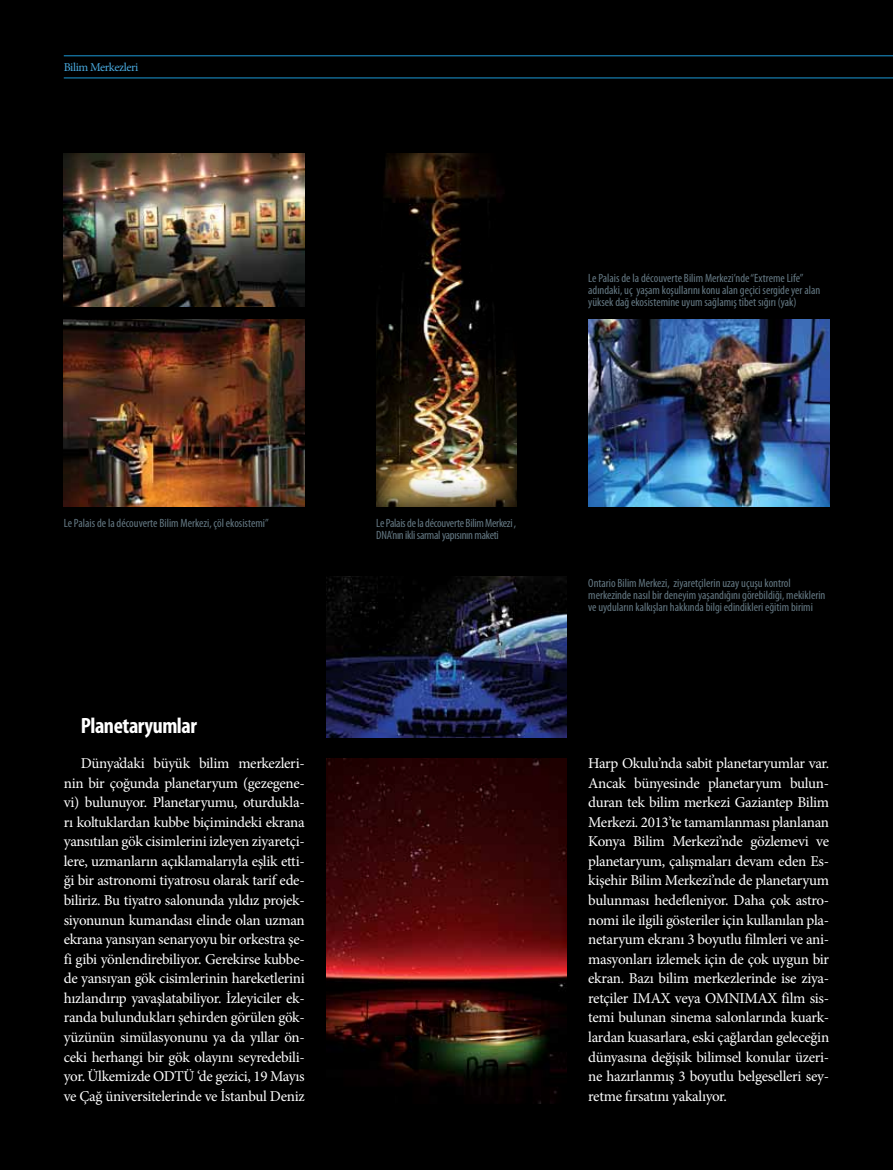
<style>
.page{position:relative;width:893px;height:1170px;background:#fff}
.page>*{position:absolute;margin:0;border:0;box-sizing:border-box;transform-origin:0 0}
.t1{font:700 condensed 22.2px "Myriad Pro";letter-spacing:-.02em;color:#fff}
.t2{font:15px/19.5px "Minion Pro";letter-spacing:-.02em;color:#fff;text-align:justify}
.t3{font:condensed 12px/12px "Myriad Pro";color:#647883}
.t4{font:condensed 12px/12px "Myriad Pro";letter-spacing:-.02em;color:#647883}
.t5{font:12px "Minion Pro";letter-spacing:-.035em;color:#4aace1}
</style>
<div class="page">
<div style="left:0;top:0;width:893px;height:1169px;background:#000"></div>
<img style="left:588px;top:319px;width:241px;height:187px">
<img style="left:326px;top:576px;width:241px;height:161px">
<img style="left:326px;top:758px;width:241px;height:345px">
<img style="left:376px;top:153px;width:141px;height:354px">
<img style="left:64px;top:319px;width:241px;height:187px">
<hr style="left:64px;top:56px;width:829px;height:1px;background:#1c9ad6">
<hr style="left:64px;top:78px;width:829px;height:1px;background:#1c9ad6">
<img style="left:64px;top:153px;width:241px;height:153px">
<p class="t5" style="left:64px;top:59px;width:76px">Bilim Merkezleri</p>
<p class="t3" style="left:588px;top:272px;width:234px">Le Palais de la découverte Bilim Merkezi’nde “Extreme Life” adındaki, uç yaşam koşullarını konu alan geçici sergide yer alan yüksek dağ ekosistemine uyum sağlamış tibet sığırı (yak)</p>
<p class="t3" style="left:64px;top:517px;width:207px">Le Palais de la découverte Bilim Merkezi, çöl ekosistemi”</p>
<p class="t4" style="left:376px;top:517px;width:141px">Le Palais de la découverte Bilim Merkezi ,<br>DNA’nın ikli sarmal yapısının maketi</p>
<p class="t3" style="left:588px;top:576px;width:239px">Ontario Bilim Merkezi, ziyaretçilerin uzay uçuşu kontrol merkezinde nasıl bir deneyim yaşandığını görebildiği, mekiklerin ve uyduların kalkışları hakkında bilgi edindikleri eğitim birimi</p>
<h1 class="t1" style="left:81px;top:711px;width:118px">Planetaryumlar</h1>
<p class="t2" style="left:64px;top:753px;width:242px;text-indent:17px">Dünya’daki büyük bilim merkezleri&shy;nin bir çoğunda planetaryum (gezegene&shy;vi) bulunuyor. Planetaryumu, oturdukla&shy;rı koltuklardan kubbe biçimindeki ekrana yansıtılan gök cisimlerini izleyen ziyaretçi&shy;lere, uzmanların açıklamalarıyla eşlik etti&shy;ği bir astronomi tiyatrosu olarak tarif ede&shy;biliriz. Bu tiyatro salonunda yıldız projek&shy;siyonunun kumandası elinde olan uzman ekrana yansıyan senaryoyu bir orkestra şe&shy;fi gibi yönlendirebiliyor. Gerekirse kubbe&shy;de yansıyan gök cisimlerinin hareketlerini hızlandırıp yavaşlatabiliyor. İzleyiciler ek&shy;randa bulundukları şehirden görülen gök&shy;yüzünün simülasyonunu ya da yıllar ön&shy;ceki herhangi bir gök olayını seyredebili&shy;yor. Ülkemizde ODTÜ ‘de gezici, 19 Mayıs ve Çağ üniversitelerinde ve İstanbul Deniz</p>
<p class="t2" style="left:588px;top:753px;width:242px">Harp Okulu’nda sabit planetaryumlar var.<br>Ancak bünyesinde planetaryum bulun&shy;duran tek bilim merkezi Gaziantep Bilim Merkezi. 2013’te tamamlanması planlanan Konya Bilim Merkezi’nde gözlemevi ve planetaryum, çalışmaları devam eden Es&shy;kişehir Bilim Merkezi’nde de planetaryum bulunması hedefleniyor. Daha çok astro&shy;nomi ile ilgili gösteriler için kullanılan pla&shy;netaryum ekranı 3 boyutlu filmleri ve ani&shy;masyonları izlemek için de çok uygun bir ekran. Bazı bilim merkezlerinde ise ziya&shy;retçiler IMAX veya OMNIMAX film sis&shy;temi bulunan sinema salonlarında kuark&shy;lardan kuasarlara, eski çağlardan geleceğin dünyasına değişik bilimsel konular üzeri&shy;ne hazırlanmış 3 boyutlu belgeselleri sey&shy;retme fırsatını yakalıyor.</p>
</div>
